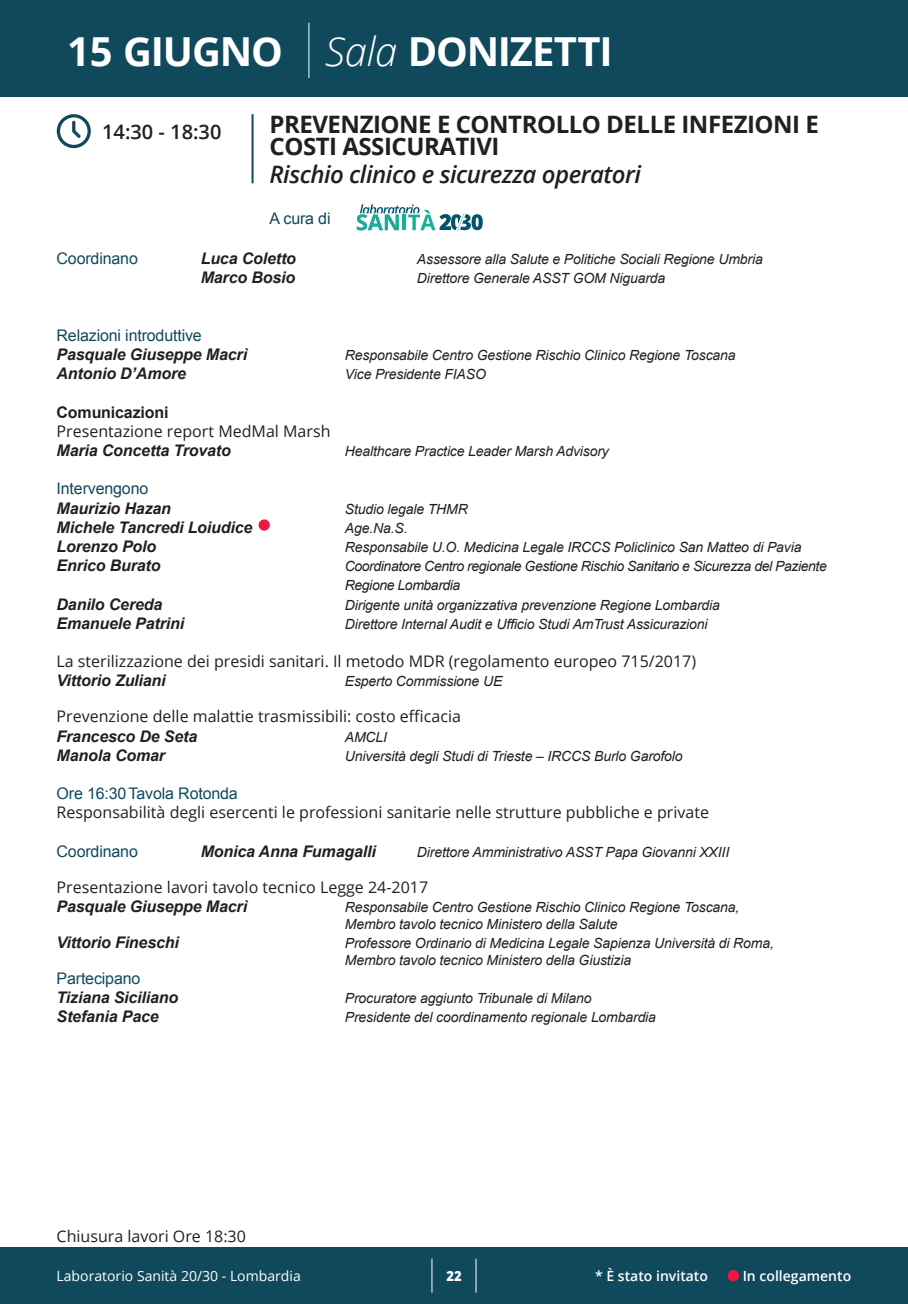
<style>
.page{position:relative;width:908px;height:1304px;background:#fff}
.page>*{position:absolute;margin:0;border:0;box-sizing:border-box;transform-origin:0 0}
.t1{font:700 40px "Open Sans";letter-spacing:-.03em;color:#fff}
.t2{font:700 24px/22px "Open Sans";letter-spacing:-.02em;color:#231f20}
.t3{font:italic 600 24px "Open Sans";letter-spacing:-.02em;color:#231f20}
.t4{font:600 20px "Open Sans";color:#231f20}
.t5{font:16px "Open Sans";color:#231f20}
.t6{font:italic 700 16px "Arial";letter-spacing:-.01em;color:#231f20}
.t7{font:16px "Arial";letter-spacing:-.01em;color:#10495c}
.t8{font:700 16px "Arial";letter-spacing:-.01em;color:#231f20}
.t9{font:italic 14px "Arial";letter-spacing:-.01em;color:#231f20}
.t10{font:italic 14px "Arial";letter-spacing:-.03em;color:#231f20}
.t11{font:14px "Open Sans";color:#fff}
.t12{font:600 14px "Open Sans";color:#fff}
.t13{font:800 14px "Open Sans";color:#fff;scale:.92 1}
.s1{font-weight:300;font-style:italic}
</style>
<div class="page">
<div style="left:0;top:0;width:907px;height:97px;background:#10495c"></div>
<div style="left:0;top:1247px;width:907px;height:57px;background:#10495c"></div>
<hr style="left:431px;top:1259px;width:1px;height:34px;background:#fff">
<hr style="left:475px;top:1259px;width:1px;height:34px;background:#fff">
<div style="left:727px;top:1270px;width:11px;height:11px;background:#ed1943;border-radius:50%"></div>
<svg style="left:57px;top:114px;width:34px;height:34px"></svg>
<hr style="left:251px;top:114px;width:2px;height:69px;background:#10495c">
<svg style="left:257px;top:518px;width:14px;height:14px"></svg>
<div style="left:256px;top:517px;width:16px;height:16px;border:2px solid #fff;border-radius:50%"></div>
<svg style="left:356px;top:204px;width:126px;height:28px"></svg>
<hr style="left:308px;top:23px;width:1px;height:55px;background:#fff">
<p class="t1" style="left:67px;top:23px;width:217px">15 GIUGNO</p>
<p class="t1" style="left:325px;top:23px;width:289px"><span class="s1">Sala</span> DONIZETTI</p>
<p class="t4" style="left:102px;top:118px;width:121px">14:30 - 18:30</p>
<p class="t2" style="left:269px;top:112px;width:550px">PREVENZIONE E CONTROLLO DELLE INFEZIONI E<br>COSTI ASSICURATIVI</p>
<p class="t3" style="left:269px;top:158px;width:373px">Rischio clinico e sicurezza operatori</p>
<p class="t7" style="left:269px;top:208px;width:62px">A cura di</p>
<p class="t7" style="left:57px;top:248px;width:83px">Coordinano</p>
<p class="t6" style="left:201px;top:248px;width:97px">Luca Coletto</p>
<p class="t9" style="left:417px;top:250px;width:347px">Assessore alla Salute e Politiche Sociali Regione Umbria</p>
<p class="t6" style="left:201px;top:267px;width:96px">Marco Bosio</p>
<p class="t9" style="left:417px;top:269px;width:250px">Direttore Generale ASST GOM Niguarda</p>
<p class="t7" style="left:57px;top:325px;width:147px">Relazioni introduttive</p>
<p class="t6" style="left:57px;top:344px;width:192px">Pasquale Giuseppe Macrì</p>
<p class="t9" style="left:345px;top:346px;width:392px">Responsabile Centro Gestione Rischio Clinico Regione Toscana</p>
<p class="t6" style="left:57px;top:363px;width:131px">Antonio D’Amore</p>
<p class="t9" style="left:345px;top:365px;width:142px">Vice Presidente FIASO</p>
<p class="t8" style="left:57px;top:401px;width:113px">Comunicazioni</p>
<p class="t5" style="left:57px;top:420px;width:275px">Presentazione report MedMal Marsh</p>
<p class="t6" style="left:57px;top:440px;width:176px">Maria Concetta Trovato</p>
<p class="t9" style="left:345px;top:442px;width:265px">Healthcare Practice Leader Marsh Advisory</p>
<p class="t7" style="left:57px;top:478px;width:93px">Intervengono</p>
<p class="t6" style="left:57px;top:497px;width:116px">Maurizio Hazan</p>
<p class="t9" style="left:345px;top:500px;width:124px">Studio legale THMR</p>
<p class="t6" style="left:57px;top:517px;width:197px">Michele Tancredi Loiudice</p>
<p class="t9" style="left:345px;top:519px;width:64px">Age.Na.S.</p>
<p class="t6" style="left:57px;top:536px;width:101px">Lorenzo Polo</p>
<p class="t9" style="left:345px;top:538px;width:458px">Responsabile U.O. Medicina Legale IRCCS Policlinico San Matteo di Pavia</p>
<p class="t6" style="left:57px;top:555px;width:105px">Enrico Burato</p>
<p class="t10" style="left:345px;top:557px;width:483px">Coordinatore Centro regionale Gestione Rischio Sanitario e Sicurezza del Paziente</p>
<p class="t10" style="left:345px;top:576px;width:117px">Regione Lombardia</p>
<p class="t6" style="left:57px;top:593px;width:107px">Danilo Cereda</p>
<p class="t9" style="left:345px;top:596px;width:376px">Dirigente unità organizzativa prevenzione Regione Lombardia</p>
<p class="t6" style="left:57px;top:613px;width:129px">Emanuele Patrini</p>
<p class="t9" style="left:345px;top:615px;width:364px">Direttore Internal Audit e Ufficio Studi AmTrust Assicurazioni</p>
<p class="t5" style="left:57px;top:650px;width:640px">La sterilizzazione dei presidi sanitari. Il metodo MDR (regolamento europeo 715/2017)</p>
<p class="t6" style="left:57px;top:670px;width:111px">Vittorio Zuliani</p>
<p class="t9" style="left:345px;top:672px;width:159px">Esperto Commissione UE</p>
<p class="t5" style="left:57px;top:706px;width:405px">Prevenzione delle malattie trasmissibili: costo efficacia</p>
<p class="t6" style="left:57px;top:725px;width:142px">Francesco De Seta</p>
<p class="t9" style="left:345px;top:728px;width:44px">AMCLI</p>
<p class="t6" style="left:57px;top:745px;width:110px">Manola Comar</p>
<p class="t9" style="left:345px;top:747px;width:339px">Università degli Studi di Trieste – IRCCS Burlo Garofolo</p>
<p class="t7" style="left:57px;top:783px;width:183px">Ore 16:30Tavola Rotonda</p>
<p class="t5" style="left:57px;top:802px;width:653px">Responsabilità degli esercenti le professioni sanitarie nelle strutture pubbliche e private</p>
<p class="t7" style="left:57px;top:841px;width:83px">Coordinano</p>
<p class="t6" style="left:201px;top:841px;width:176px">Monica Anna Fumagalli</p>
<p class="t9" style="left:417px;top:843px;width:314px">Direttore Amministrativo ASST Papa Giovanni XXIII</p>
<p class="t5" style="left:57px;top:876px;width:373px">Presentazione lavori tavolo tecnico Legge 24-2017</p>
<p class="t6" style="left:57px;top:896px;width:192px">Pasquale Giuseppe Macrì</p>
<p class="t9" style="left:345px;top:898px;width:396px">Responsabile Centro Gestione Rischio Clinico Regione Toscana,</p>
<p class="t9" style="left:345px;top:915px;width:274px">Membro tavolo tecnico Ministero della Salute</p>
<p class="t6" style="left:57px;top:932px;width:124px">Vittorio Fineschi</p>
<p class="t9" style="left:345px;top:934px;width:430px">Professore Ordinario di Medicina Legale Sapienza Università di Roma,</p>
<p class="t9" style="left:345px;top:951px;width:288px">Membro tavolo tecnico Ministero della Giustizia</p>
<p class="t7" style="left:57px;top:968px;width:85px">Partecipano</p>
<p class="t6" style="left:57px;top:987px;width:123px">Tiziana Siciliano</p>
<p class="t9" style="left:345px;top:989px;width:248px">Procuratore aggiunto Tribunale di Milano</p>
<p class="t6" style="left:57px;top:1006px;width:104px">Stefania Pace</p>
<p class="t9" style="left:345px;top:1008px;width:312px">Presidente del coordinamento regionale Lombardia</p>
<p class="t5" style="left:57px;top:1225px;width:191px">Chiusura lavori Ore 18:30</p>
<p class="t11" style="left:57px;top:1266px;width:245px">Laboratorio Sanità 20/30 - Lombardia</p>
<p class="t13" style="left:446px;top:1265px;width:18px">22</p>
<p class="t12" style="left:595px;top:1266px;width:114px">* È stato invitato</p>
<p class="t12" style="left:742px;top:1267px;width:110px">In collegamento</p>
</div>
